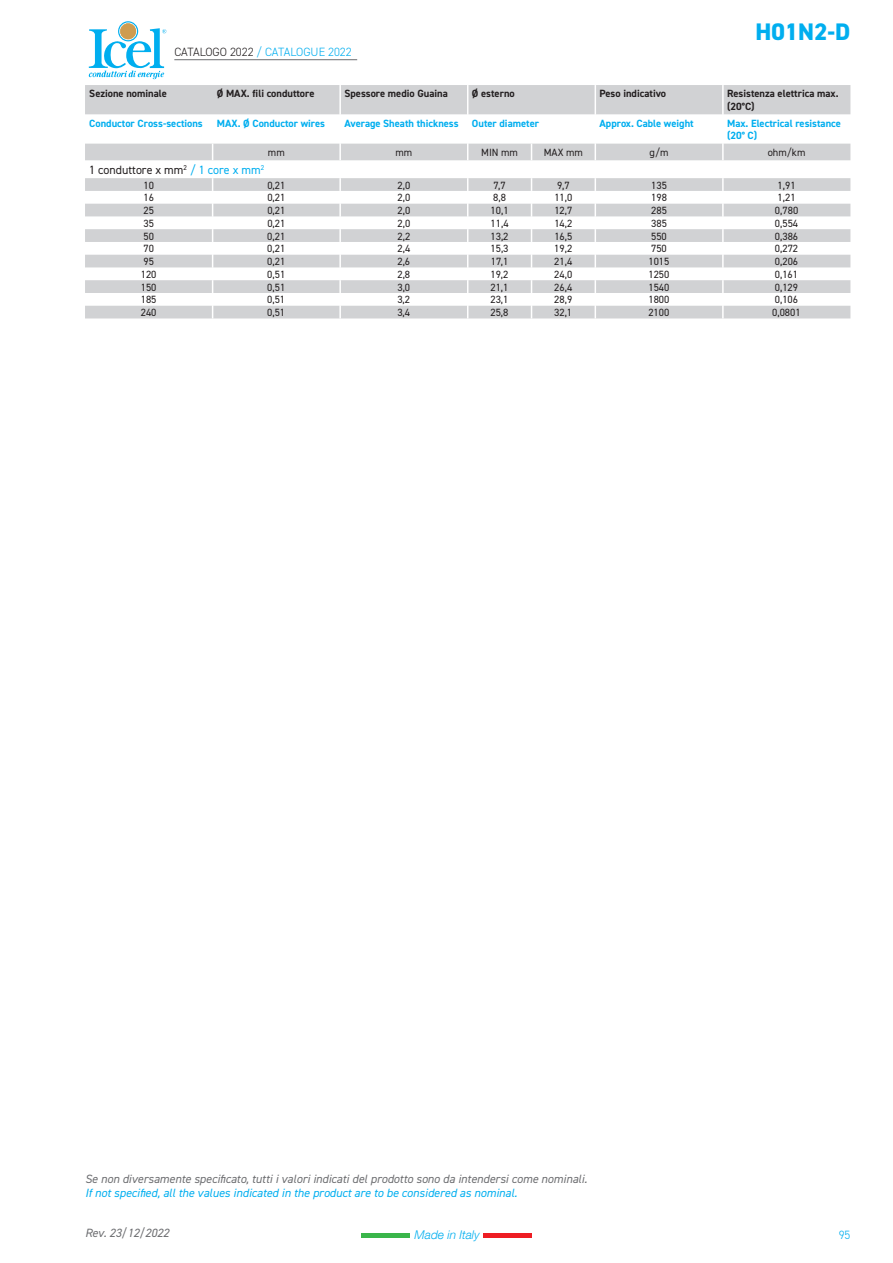
<style>
.page{position:relative;width:893px;height:1263px;background:#fff}
.page>*{position:absolute;margin:0;border:0;box-sizing:border-box;transform-origin:0 0}
.t1{font:800 24px "DIN2014";color:#00aeef}
.t2{font:italic 12px "DIN2014";color:#6c6d70}
.t3{font:italic 12px "DIN2014";color:#00aeef}
.t4{font:300 12px "DIN2014";color:#00aeef}
.t5{font:12px "DIN2014";color:#231f20}
.t6{font:italic 300 12px "Helvetica Neue";color:#00aeef}
.t7{font:10.5px "DIN2014";color:#231f20}
.t8{font:700 10.5px/12.6px "DIN2014";color:#00aeef}
.t9{font:700 10.5px/12.6px "DIN2014";color:#231f20}
.s1{color:#231f20}
.s2{color:#00aeef}
</style>
<div class="page">
<div style="left:362px;top:1233px;width:48px;height:5px;background:#3ab54a"></div>
<div style="left:483px;top:1233px;width:48px;height:5px;background:#ee1d23"></div>
<svg style="left:89px;top:21px;width:77px;height:58px"></svg>
<hr style="left:174px;top:59px;width:183px;height:1px;background:#6c6d70">
<svg style="left:85px;top:85px;width:765px;height:233px;fill:#d8d9da"></svg>
<hr style="left:339px;top:85px;width:2px;height:29px;background:#fff">
<svg style="left:467px;top:85px;width:1px;height:29px"></svg>
<svg style="left:595px;top:85px;width:1px;height:29px"></svg>
<hr style="left:722px;top:85px;width:2px;height:29px;background:#fff">
<hr style="left:339px;top:114px;width:2px;height:30px;background:#fff">
<hr style="left:467px;top:114px;width:1px;height:30px;background:#fff">
<hr style="left:595px;top:114px;width:1px;height:30px;background:#fff">
<hr style="left:722px;top:114px;width:2px;height:30px;background:#fff">
<svg style="left:212px;top:144px;width:1px;height:16px"></svg>
<svg style="left:339px;top:144px;width:2px;height:16px"></svg>
<svg style="left:467px;top:144px;width:1px;height:16px"></svg>
<svg style="left:531px;top:144px;width:1px;height:16px"></svg>
<svg style="left:595px;top:144px;width:1px;height:16px"></svg>
<svg style="left:722px;top:144px;width:2px;height:16px"></svg>
<svg style="left:212px;top:178px;width:1px;height:140px"></svg>
<svg style="left:339px;top:178px;width:2px;height:140px"></svg>
<svg style="left:467px;top:178px;width:1px;height:140px"></svg>
<svg style="left:531px;top:178px;width:1px;height:140px"></svg>
<svg style="left:595px;top:178px;width:1px;height:140px"></svg>
<svg style="left:722px;top:178px;width:2px;height:140px"></svg>
<p class="t4" style="left:174px;top:45px;width:179px"><span class="s1">CATALOGO 2022</span> / CATALOGUE 2022</p>
<h1 class="t1" style="left:755px;top:16px;width:97px">H01N2-D</h1>
<p class="t9" style="left:89px;top:87px;width:79px">Sezione nominale</p>
<p class="t9" style="left:217px;top:87px;width:99px">Ø MAX. fili conduttore</p>
<p class="t9" style="left:344px;top:87px;width:105px">Spessore medio Guaina</p>
<p class="t9" style="left:472px;top:87px;width:44px">Ø esterno</p>
<p class="t9" style="left:600px;top:87px;width:68px">Peso indicativo</p>
<p class="t9" style="left:727px;top:87px;width:113px">Resistenza elettrica max. (20°C)</p>
<p class="t8" style="left:89px;top:117px;width:115px">Conductor Cross-sections</p>
<p class="t8" style="left:217px;top:117px;width:110px">MAX. Ø Conductor wires</p>
<p class="t8" style="left:344px;top:117px;width:116px">Average Sheath thickness</p>
<p class="t8" style="left:472px;top:117px;width:69px">Outer diameter</p>
<p class="t8" style="left:599px;top:117px;width:96px">Approx. Cable weight</p>
<p class="t8" style="left:727px;top:117px;width:115px">Max. Electrical resistance (20° C)</p>
<p class="t7" style="left:268px;top:146px;width:18px">mm</p>
<p class="t7" style="left:395px;top:146px;width:18px">mm</p>
<p class="t7" style="left:481px;top:146px;width:38px">MIN mm</p>
<p class="t7" style="left:544px;top:146px;width:41px">MAX mm</p>
<p class="t7" style="left:649px;top:146px;width:20px">g/m</p>
<p class="t7" style="left:768px;top:146px;width:39px">ohm/km</p>
<p class="t5" style="left:89px;top:162px;width:176px">1 conduttore x mm<sup>2</sup> <span class="s2">/ 1 core x mm</span><sup>2</sup></p>
<p class="t7" style="left:144px;top:178px;width:12px">10</p>
<p class="t7" style="left:267px;top:178px;width:20px">0,21</p>
<p class="t7" style="left:398px;top:178px;width:14px">2,0</p>
<p class="t7" style="left:493px;top:178px;width:14px">7,7</p>
<p class="t7" style="left:557px;top:178px;width:14px">9,7</p>
<p class="t7" style="left:651px;top:178px;width:17px">135</p>
<p class="t7" style="left:778px;top:178px;width:20px">1,91</p>
<p class="t7" style="left:144px;top:191px;width:12px">16</p>
<p class="t7" style="left:267px;top:191px;width:20px">0,21</p>
<p class="t7" style="left:398px;top:191px;width:14px">2,0</p>
<p class="t7" style="left:493px;top:191px;width:14px">8,8</p>
<p class="t7" style="left:554px;top:191px;width:20px">11,0</p>
<p class="t7" style="left:651px;top:191px;width:17px">198</p>
<p class="t7" style="left:778px;top:191px;width:20px">1,21</p>
<p class="t7" style="left:144px;top:204px;width:12px">25</p>
<p class="t7" style="left:267px;top:204px;width:20px">0,21</p>
<p class="t7" style="left:398px;top:204px;width:14px">2,0</p>
<p class="t7" style="left:491px;top:204px;width:20px">10,1</p>
<p class="t7" style="left:554px;top:204px;width:20px">12,7</p>
<p class="t7" style="left:651px;top:204px;width:17px">285</p>
<p class="t7" style="left:775px;top:204px;width:25px">0,780</p>
<p class="t7" style="left:144px;top:217px;width:12px">35</p>
<p class="t7" style="left:267px;top:217px;width:20px">0,21</p>
<p class="t7" style="left:397px;top:217px;width:14px">2,0</p>
<p class="t7" style="left:491px;top:217px;width:20px">11,4</p>
<p class="t7" style="left:554px;top:217px;width:20px">14,2</p>
<p class="t7" style="left:651px;top:217px;width:17px">385</p>
<p class="t7" style="left:775px;top:217px;width:25px">0,554</p>
<p class="t7" style="left:143px;top:229px;width:12px">50</p>
<p class="t7" style="left:267px;top:229px;width:20px">0,21</p>
<p class="t7" style="left:397px;top:229px;width:14px">2,2</p>
<p class="t7" style="left:491px;top:229px;width:20px">13,2</p>
<p class="t7" style="left:554px;top:229px;width:20px">16,5</p>
<p class="t7" style="left:651px;top:229px;width:17px">550</p>
<p class="t7" style="left:775px;top:229px;width:25px">0,386</p>
<p class="t7" style="left:143px;top:242px;width:12px">70</p>
<p class="t7" style="left:267px;top:242px;width:20px">0,21</p>
<p class="t7" style="left:397px;top:242px;width:14px">2,4</p>
<p class="t7" style="left:490px;top:242px;width:20px">15,3</p>
<p class="t7" style="left:554px;top:242px;width:20px">19,2</p>
<p class="t7" style="left:651px;top:242px;width:17px">750</p>
<p class="t7" style="left:775px;top:242px;width:25px">0,272</p>
<p class="t7" style="left:143px;top:255px;width:12px">95</p>
<p class="t7" style="left:267px;top:255px;width:20px">0,21</p>
<p class="t7" style="left:397px;top:255px;width:14px">2,6</p>
<p class="t7" style="left:491px;top:255px;width:19px">17,1</p>
<p class="t7" style="left:554px;top:255px;width:20px">21,4</p>
<p class="t7" style="left:648px;top:255px;width:22px">1015</p>
<p class="t7" style="left:775px;top:255px;width:25px">0,206</p>
<p class="t7" style="left:141px;top:268px;width:17px">120</p>
<p class="t7" style="left:267px;top:268px;width:20px">0,51</p>
<p class="t7" style="left:397px;top:268px;width:14px">2,8</p>
<p class="t7" style="left:490px;top:268px;width:20px">19,2</p>
<p class="t7" style="left:554px;top:268px;width:20px">24,0</p>
<p class="t7" style="left:648px;top:268px;width:22px">1250</p>
<p class="t7" style="left:775px;top:268px;width:25px">0,161</p>
<p class="t7" style="left:141px;top:280px;width:17px">150</p>
<p class="t7" style="left:267px;top:280px;width:20px">0,51</p>
<p class="t7" style="left:397px;top:280px;width:14px">3,0</p>
<p class="t7" style="left:490px;top:280px;width:20px">21,1</p>
<p class="t7" style="left:554px;top:280px;width:20px">26,4</p>
<p class="t7" style="left:648px;top:280px;width:22px">1540</p>
<p class="t7" style="left:775px;top:280px;width:25px">0,129</p>
<p class="t7" style="left:141px;top:293px;width:17px">185</p>
<p class="t7" style="left:267px;top:293px;width:20px">0,51</p>
<p class="t7" style="left:397px;top:293px;width:14px">3,2</p>
<p class="t7" style="left:490px;top:293px;width:20px">23,1</p>
<p class="t7" style="left:554px;top:293px;width:20px">28,9</p>
<p class="t7" style="left:648px;top:293px;width:22px">1800</p>
<p class="t7" style="left:775px;top:293px;width:25px">0,106</p>
<p class="t7" style="left:141px;top:306px;width:17px">240</p>
<p class="t7" style="left:267px;top:306px;width:20px">0,51</p>
<p class="t7" style="left:397px;top:306px;width:14px">3,4</p>
<p class="t7" style="left:490px;top:306px;width:20px">25,8</p>
<p class="t7" style="left:554px;top:306px;width:20px">32,1</p>
<p class="t7" style="left:648px;top:306px;width:22px">2100</p>
<p class="t7" style="left:772px;top:306px;width:30px">0,0801</p>
<p class="t2" style="left:85px;top:1171px;width:504px">Se non diversamente specificato, tutti i valori indicati del prodotto sono da intendersi come nominali.</p>
<p class="t3" style="left:85px;top:1186px;width:434px">If not specified, all the values indicated in the product are to be considered as nominal.</p>
<p class="t2" style="left:85px;top:1225px;width:86px">Rev. 23/12/2022</p>
<p class="t6" style="left:415px;top:1228px;width:67px">Made in Italy</p>
<p class="t4" style="left:839px;top:1227px;width:13px">95</p>
</div>
